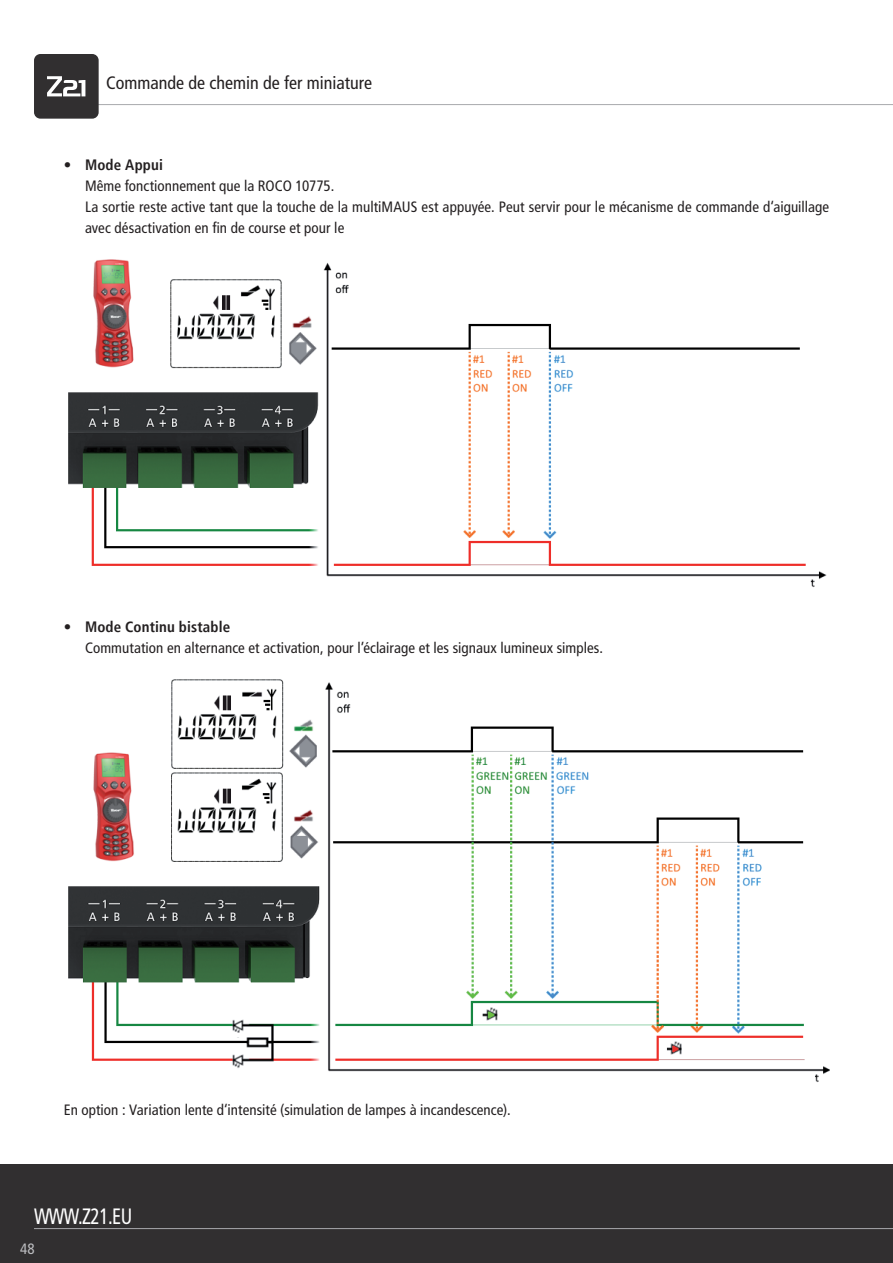
<style>
.page{position:relative;width:893px;height:1263px;background:#fff}
.page>*{position:absolute;margin:0;border:0;box-sizing:border-box;transform-origin:0 0}
.t1{font:condensed 22.2px "Frutiger LT";letter-spacing:-.03em;color:#fff;scale:.88 1}
.t2{font:condensed 18px "Frutiger LT";color:#231f20}
.Text_einzug{font:condensed 15px/21px "Frutiger LT";letter-spacing:.005em;color:#231f20}
.Fließtext{font:condensed 15px "Frutiger LT";letter-spacing:.005em;color:#231f20}
.t3{font:700 condensed 15px "Frutiger LT";letter-spacing:.01em;color:#231f20}
.t4{font:condensed 15px "Frutiger LT";color:#bcbdc0}
.s1{font-weight:400}
</style>
<div class="page">
<div style="left:0;top:1165px;width:893px;height:98px;background:#312f30"></div>
<svg style="left:34px;top:1228px;width:859px;height:1px"></svg>
<div style="left:34px;top:54px;width:65px;height:65px;background:#312f30;border-radius:6px"></div>
<svg style="left:47px;top:76px;width:846px;height:29px"></svg>
<img style="left:68px;top:259px;width:759px;height:328px">
<img style="left:68px;top:679px;width:761px;height:403px">
<p class="t2" style="left:106px;top:72px;width:267px">Commande de chemin de fer miniature</p>
<p class="t3" style="left:64px;top:156px;width:101px"><span class="s1">•</span> Mode Appui</p>
<p class="Text_einzug" style="left:85px;top:175px;width:251px">Même fonctionnement que la ROCO 10775.</p>
<p class="Text_einzug" style="left:85px;top:196px;width:746px">La sortie reste active tant que la touche de la multiMAUS est appuyée. Peut servir pour le mécanisme de commande d‘aiguillage avec désactivation en fin de course et pour le</p>
<p class="t3" style="left:64px;top:618px;width:168px"><span class="s1">•</span> Mode Continu bistable</p>
<p class="Text_einzug" style="left:85px;top:637px;width:520px">Commutation en alternance et activation, pour l’éclairage et les signaux lumineux simples.</p>
<p class="Fließtext" style="left:64px;top:1101px;width:448px">En option : Variation lente d‘intensité (simulation de lampes à incandescence).</p>
<h1 class="t1" style="left:34px;top:1203px;width:113px">WWW.Z21.EU</h1>
<p class="t4" style="left:20px;top:1240px;width:16px">48</p>
</div>
